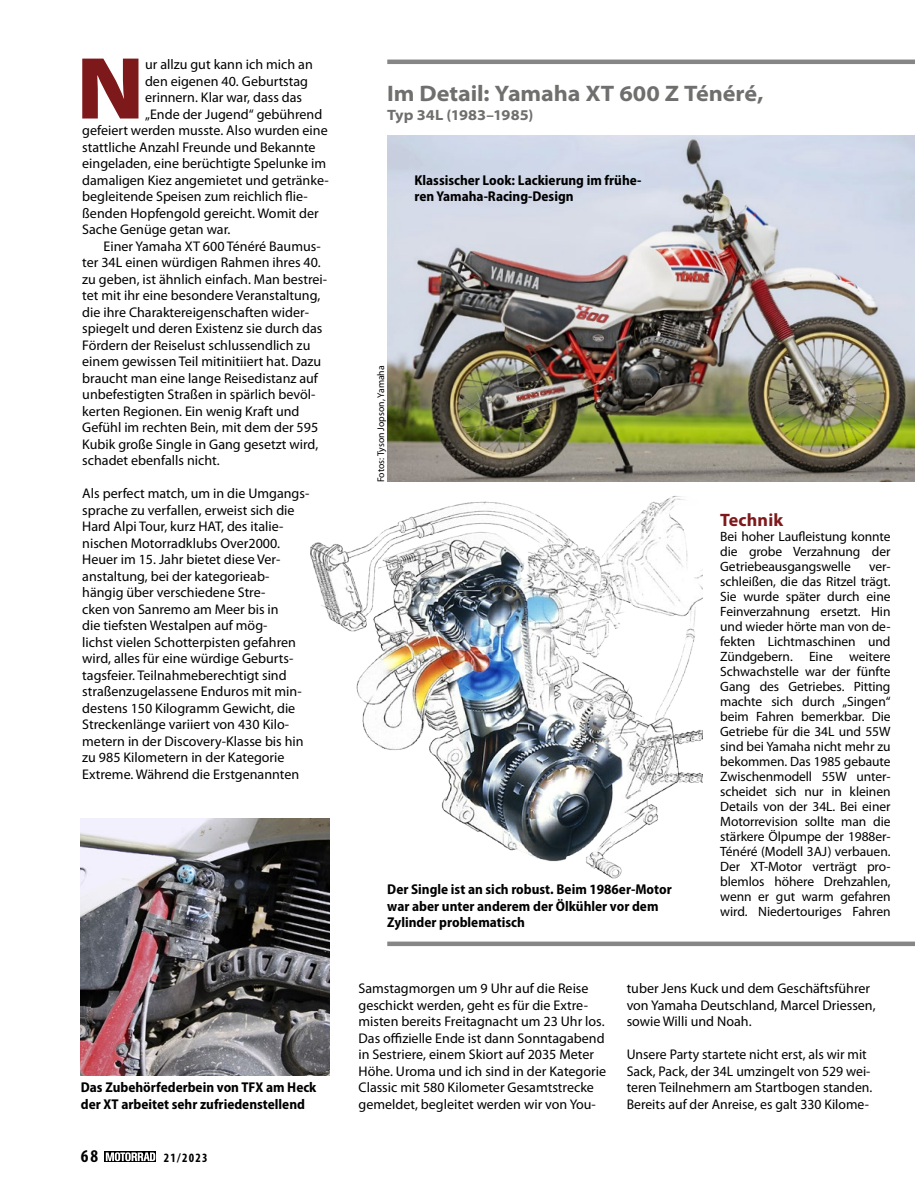
<style>
.page{position:relative;width:915px;height:1191px;background:#fff}
.page>*{position:absolute;margin:0;border:0;box-sizing:border-box;transform-origin:0 0}
.t1{font:900 semi-expanded 88.8px "Myriad Pro";color:#7e191b}
.t2{font:700 semi-expanded 22.5px "Myriad Pro";letter-spacing:-.005em;color:#6f6f6e}
.t3{font:700 18px "Myriad Pro";letter-spacing:.01em;color:#7e191b}
.t4{font:700 condensed 18px "Myriad Pro";color:#000}
.t5{font:700 semi-expanded 15px "Myriad Pro";color:#6f6f6e}
.t6{font:700 semi-condensed 14.25px/16.5px "Myriad Pro";color:#000}
.t7{font:14.1px/16.5px "Myriad Pro";color:#000}
.t8{font:13.5px/15px "Myriad Pro";letter-spacing:-.005em;color:#000;text-align:justify}
.t9{font:700 condensed 12.75px "Myriad Pro";letter-spacing:.1em;color:#000}
.t10{font:9.75px "Myriad Pro";color:#000}
</style>
<div class="page">
<img style="left:387px;top:135px;width:527px;height:346px">
<hr style="left:914px;top:135px;width:1px;height:346px;background:#e6e9eb">
<img style="left:81px;top:818px;width:249px;height:257px">
<img style="left:311px;top:496px;width:391px;height:389px">
<div style="left:387px;top:941px;width:527px;height:5px;background:#868686"></div>
<hr style="left:387px;top:60px;width:527px;height:4px;background:#868686">
<svg style="left:104px;top:1151px;width:52px;height:10px"></svg>
<svg style="left:106px;top:1152px;width:49px;height:9px"></svg>
<h1 class="t1" style="left:77px;top:38px;width:69px">N</h1>
<p class="t7" style="left:145px;top:56px;width:169px">ur allzu gut kann ich mich an</p>
<p class="t7" style="left:145px;top:73px;width:164px">den eigenen 40. Geburtstag</p>
<p class="t7" style="left:145px;top:89px;width:158px">erinnern. Klar war, dass das</p>
<p class="t7" style="left:145px;top:106px;width:179px">„Ende der Jugend“ gebührend</p>
<p class="t7" style="left:82px;top:122px;width:247px">gefeiert werden musste. Also wurden eine</p>
<p class="t7" style="left:82px;top:139px;width:235px">stattliche Anzahl Freunde und Bekannte</p>
<p class="t7" style="left:82px;top:155px;width:245px">eingeladen, eine berüchtigte Spelunke im</p>
<p class="t7" style="left:82px;top:172px;width:248px">damaligen Kiez angemietet und getränke-</p>
<p class="t7" style="left:82px;top:188px;width:227px">begleitende Speisen zum reichlich flie-</p>
<p class="t7" style="left:82px;top:205px;width:238px">ßenden Hopfengold gereicht. Womit der</p>
<p class="t7" style="left:82px;top:221px;width:150px">Sache Genüge getan war.</p>
<p class="t7" style="left:103px;top:238px;width:218px">Einer Yamaha XT 600 Ténéré Baumus-</p>
<p class="t7" style="left:82px;top:254px;width:240px">ter 34L einen würdigen Rahmen ihres 40.</p>
<p class="t7" style="left:82px;top:271px;width:246px">zu geben, ist ähnlich einfach. Man bestrei-</p>
<p class="t7" style="left:82px;top:287px;width:239px">tet mit ihr eine besondere Veranstaltung,</p>
<p class="t7" style="left:82px;top:304px;width:228px">die ihre Charaktereigenschaften wider-</p>
<p class="t7" style="left:82px;top:320px;width:241px">spiegelt und deren Existenz sie durch das</p>
<p class="t7" style="left:82px;top:337px;width:229px">Fördern der Reiselust schlussendlich zu</p>
<p class="t7" style="left:82px;top:353px;width:240px">einem gewissen Teil mitinitiiert hat. Dazu</p>
<p class="t7" style="left:82px;top:370px;width:237px">braucht man eine lange Reisedistanz auf</p>
<p class="t7" style="left:82px;top:386px;width:234px">unbefestigten Straßen in spärlich bevöl-</p>
<p class="t7" style="left:82px;top:403px;width:219px">kerten Regionen. Ein wenig Kraft und</p>
<p class="t7" style="left:82px;top:419px;width:237px">Gefühl im rechten Bein, mit dem der 595</p>
<p class="t7" style="left:82px;top:436px;width:237px">Kubik große Single in Gang gesetzt wird,</p>
<p class="t7" style="left:82px;top:452px;width:139px">schadet ebenfalls nicht.</p>
<p class="t7" style="left:82px;top:485px;width:228px">Als perfect match, um in die Umgangs&shy;sprache zu verfallen, erweist sich die Hard Alpi Tour, kurz HAT, des italie&shy;nischen Motorradklubs Over2000.<br>Heuer im 15. Jahr bietet diese Ver&shy;anstaltung, bei der kategorieab&shy;hängig über verschiedene Stre-<br>cken von Sanremo am Meer bis in<br>die tiefsten Westalpen auf mög-<br>lichst vielen Schotterpisten gefahren wird, alles für eine würdige Geburts&shy;tagsfeier. Teilnahmeberechtigt sind straßenzugelassene Enduros mit min&shy;destens 150 Kilogramm Gewicht, die Streckenlänge variiert von 430 Kilo&shy;metern in der Discovery-Klasse bis hin zu 985 Kilometern in der Kategorie Extreme. Während die Erstgenannten</p>
<p class="t6" style="left:81px;top:1079px;width:237px">Das Zubehörfederbein von TFX am Heck der XT arbeitet sehr zufriedenstellend</p>
<p class="t4" style="left:81px;top:1146px;width:19px">68</p>
<p class="t9" style="left:164px;top:1150px;width:45px">21/2023</p>
<h2 class="t2" style="left:387px;top:80px;width:377px">Im Detail: Yamaha XT 600 Z Ténéré,</h2>
<p class="t5" style="left:387px;top:107px;width:147px">Typ 34L (1983–1985)</p>
<p class="t6" style="left:414px;top:172px;width:228px">Klassischer Look: Lackierung im frühe&shy;ren Yamaha-Racing-Design</p>
<p class="t10" style="left:375px;top:482px;width:118px;rotate:-90deg">Fotos: Tyson Jopson, Yamaha</p>
<p class="t6" style="left:387px;top:881px;width:286px">Der Single ist an sich robust. Beim 1986er-Motor war aber unter anderem der Ölkühler vor dem<br>Zylinder problematisch</p>
<p class="t3" style="left:720px;top:510px;width:64px">Technik</p>
<p class="t8" style="left:720px;top:529px;width:172px">Bei hoher Laufleistung konnte die grobe Verzahnung der Getriebeausgangswelle</p>
<p class="t8" style="left:720px;top:559px;width:172px;text-align:left;text-indent:149px">ver&shy;schleißen, die das Ritzel trägt.<br>Sie wurde später durch eine<br>Feinverzahnung ersetzt. Hin und wieder hörte man von de&shy;fekten Lichtmaschinen und<br>Zündgebern. Eine weitere<br>Schwachstelle war der fünfte<br>Gang des Getriebes. Pitting machte sich durch „Singen“ beim Fahren bemerkbar. Die<br>Getriebe für die 34L und 55W sind bei Yamaha nicht mehr zu bekommen. Das 1985 gebaute<br>Zwischenmodell 55W unter&shy;scheidet sich nur in kleinen<br>Details von der 34L. Bei einer<br>Motorrevision sollte man die stärkere Ölpumpe der 1988er--<br>Ténéré (Modell 3AJ) verbauen.<br>Der XT-Motor verträgt pro&shy;blemlos höhere Drehzahlen, wenn er gut warm gefahren wird. Niedertouriges Fahren</p>
<p class="t7" style="left:358px;top:980px;width:249px">Samstagmorgen um 9 Uhr auf die Reise geschickt werden, geht es für die Extre&shy;misten bereits Freitagnacht um 23 Uhr los.<br>Das offizielle Ende ist dann Sonntagabend in Sestriere, einem Skiort auf 2035 Meter Höhe. Uroma und ich sind in der Kategorie Classic mit 580 Kilometer Gesamtstrecke gemeldet, begleitet werden wir von You-</p>
<p class="t7" style="left:626px;top:980px;width:250px">tuber Jens Kuck und dem Geschäftsführer von Yamaha Deutschland, Marcel Driessen, sowie Willi und Noah.</p>
<p class="t7" style="left:626px;top:1046px;width:247px">Unsere Party startete nicht erst, als wir mit Sack, Pack, der 34L umzingelt von 529 wei&shy;teren Teilnehmern am Startbogen standen.<br>Bereits auf der Anreise, es galt 330 Kilome-</p>
</div>
